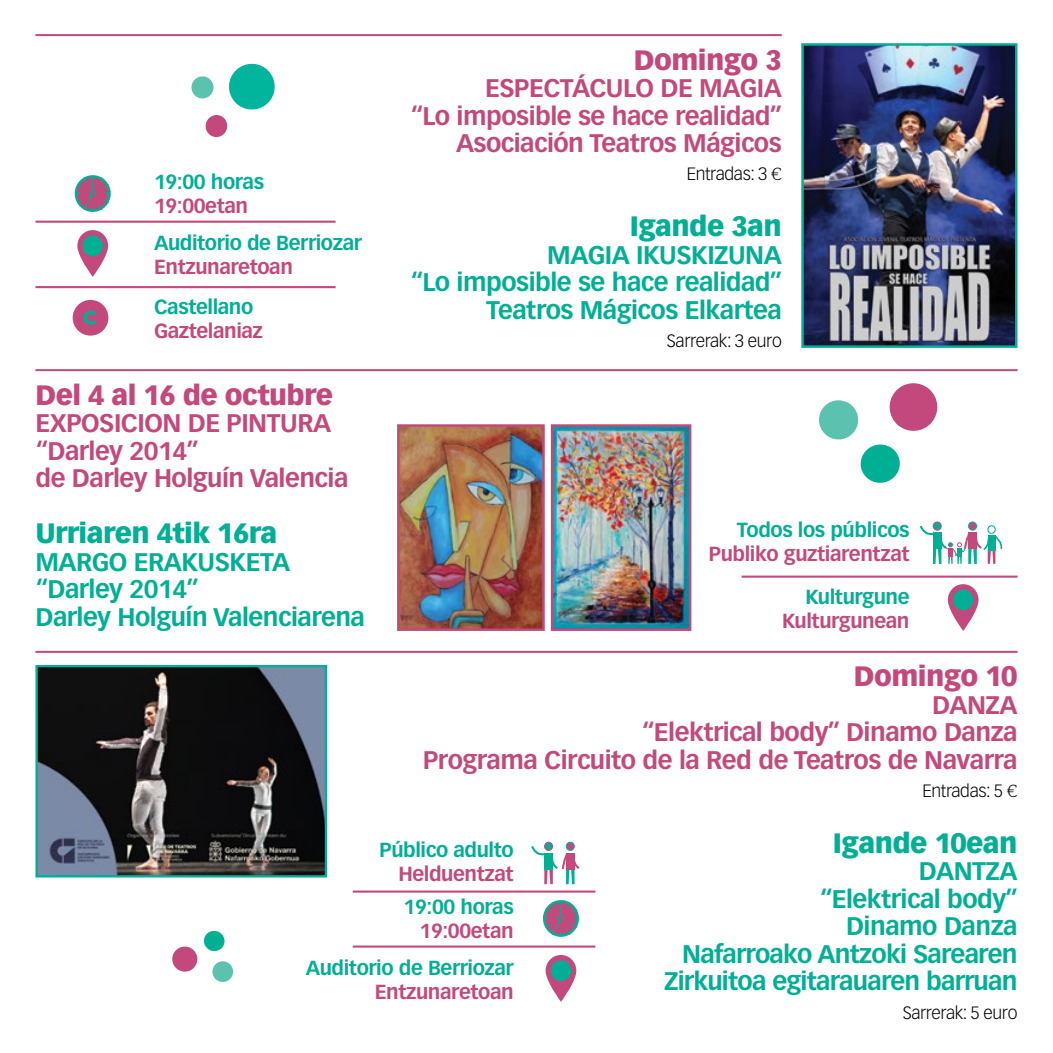
<style>
.page{position:relative;width:1053px;height:1053px;background:#fff}
.page>*{position:absolute;margin:0;border:0;box-sizing:border-box;transform-origin:0 0}
.t1{font:900 27.5px "Vectora LT Std";letter-spacing:-.02em;color:#00af94}
.t2{font:900 27.5px "Vectora LT Std";letter-spacing:-.02em;color:#c3497c}
.t3{font:700 25px/27.5px "Vectora LT Std";letter-spacing:-.02em;color:#00af94;text-align:right}
.t4{font:700 25px/27.5px "Vectora LT Std";letter-spacing:-.02em;color:#c3497c;text-align:right}
.t5{font:700 20px "Vectora LT Std";letter-spacing:-.02em;color:#00af94}
.t6{font:700 20px "Vectora LT Std";letter-spacing:-.02em;color:#c3497c}
.t7{font:300 17.5px "Vectora LH";letter-spacing:-.02em;color:#000}
.s1{font-family:"Stag"}
</style>
<div class="page">
<hr style="left:35px;top:650px;width:982px;height:2px;background:#c3497c">
<hr style="left:35px;top:369px;width:982px;height:2px;background:#c3497c">
<hr style="left:35px;top:34px;width:746px;height:2px;background:#c3497c">
<svg style="left:172px;top:930px;width:62px;height:52px"></svg>
<svg style="left:947px;top:584px;width:31px;height:47px"></svg>
<div style="left:952px;top:589px;width:21px;height:21px;background:#00af94;border-radius:50%"></div>
<hr style="left:741px;top:575px;width:276px;height:2px;background:#c3497c">
<div style="left:967px;top:521px;width:9px;height:9px;border:1px solid #00af94;border-radius:50%"></div>
<div style="left:932px;top:521px;width:9px;height:9px;border:1px solid #c3497c;border-radius:50%"></div>
<svg style="left:919px;top:523px;width:83px;height:41px"></svg>
<svg style="left:191px;top:63px;width:84px;height:74px"></svg>
<svg style="left:819px;top:383px;width:119px;height:100px"></svg>
<hr style="left:35px;top:286px;width:300px;height:2px;background:#c3497c">
<hr style="left:35px;top:220px;width:300px;height:3px;background:#c3497c">
<div style="left:75px;top:175px;width:36px;height:37px;border:2px solid #00af94;border-radius:50%"></div>
<svg style="left:76px;top:176px;width:34px;height:35px"></svg>
<svg style="left:77px;top:230px;width:31px;height:47px"></svg>
<div style="left:83px;top:235px;width:20px;height:21px;background:#00af94;border-radius:50%"></div>
<div style="left:73px;top:300px;width:35px;height:35px;background:#c3497c;border-radius:50%"></div>
<svg style="left:83px;top:311px;width:14px;height:14px"></svg>
<div style="left:543px;top:900px;width:36px;height:36px;border:2px solid #00af94;border-radius:50%"></div>
<svg style="left:544px;top:901px;width:33px;height:34px"></svg>
<svg style="left:545px;top:955px;width:31px;height:46px"></svg>
<div style="left:551px;top:960px;width:20px;height:20px;background:#00af94;border-radius:50%"></div>
<div style="left:565px;top:841px;width:9px;height:9px;border:1px solid #00af94;border-radius:50%"></div>
<div style="left:544px;top:841px;width:9px;height:9px;border:1px solid #c3497c;border-radius:50%"></div>
<svg style="left:531px;top:843px;width:49px;height:41px"></svg>
<hr style="left:353px;top:890px;width:242px;height:2px;background:#c3497c">
<hr style="left:353px;top:945px;width:242px;height:2px;background:#c3497c">
<img style="left:804px;top:46px;width:210px;height:299px">
<div style="left:801px;top:43px;width:216px;height:305px;border:2px solid #00af94"></div>
<img style="left:38px;top:668px;width:286px;height:206px">
<div style="left:35px;top:665px;width:292px;height:212px;border:2px solid #00af94"></div>
<img style="left:400px;top:427px;width:141px;height:201px">
<div style="left:397px;top:424px;width:147px;height:207px;border:2px solid #c3497c"></div>
<img style="left:554px;top:427px;width:134px;height:201px">
<div style="left:551px;top:424px;width:140px;height:207px;border:2px solid #c3497c"></div>
<p class="t5" style="left:154px;top:170px;width:112px">19:00 horas</p>
<p class="t6" style="left:154px;top:194px;width:96px">19:00etan</p>
<p class="t5" style="left:154px;top:230px;width:209px">Auditorio de Berriozar</p>
<p class="t6" style="left:154px;top:254px;width:140px">Entzunaretoan</p>
<p class="t5" style="left:154px;top:294px;width:101px">Castellano</p>
<p class="t6" style="left:154px;top:318px;width:110px">Gaztelaniaz</p>
<p class="t2" style="left:35px;top:377px;width:299px">Del 4 al 16 de octubre</p>
<p class="t4" style="left:35px;top:409px;width:314px;text-align:left">EXPOSICION DE PINTURA “Darley 2014”<br>de Darley Holguín Valencia</p>
<p class="t1" style="left:35px;top:516px;width:243px">Urriaren 4tik 16ra</p>
<p class="t3" style="left:35px;top:548px;width:331px;text-align:left">MARGO ERAKUSKETA “Darley 2014”<br>Darley Holguín Valenciarena</p>
<p class="t2" style="left:633px;top:43px;width:149px">Domingo 3</p>
<p class="t4" style="left:410px;top:74px;width:374px">ESPECTÁCULO DE MAGIA<br>“Lo imposible se hace realidad”<br>Asociación Teatros Mágicos</p>
<p class="t7" style="left:686px;top:164px;width:97px">Entradas: 3 <span class="s1">€</span></p>
<p class="t1" style="left:629px;top:209px;width:153px">Igande 3an</p>
<p class="t3" style="left:410px;top:241px;width:374px">MAGIA IKUSKIZUNA<br>“Lo imposible se hace realidad”<br>Teatros Mágicos Elkartea</p>
<p class="t7" style="left:667px;top:330px;width:116px">Sarrerak: 3 euro</p>
<p class="t5" style="left:736px;top:517px;width:174px">Todos los públicos</p>
<p class="t6" style="left:709px;top:541px;width:202px">Publiko guztiarentzat</p>
<p class="t5" style="left:805px;top:584px;width:106px">Kulturgune</p>
<p class="t6" style="left:782px;top:608px;width:129px">Kulturgunean</p>
<p class="t2" style="left:853px;top:659px;width:165px">Domingo 10</p>
<p class="t4" style="left:423px;top:691px;width:595px">DANZA<br>“Elektrical body” Dinamo Danza<br>Programa Circuito de la Red de Teatros de Navarra</p>
<p class="t7" style="left:922px;top:780px;width:97px">Entradas: 5 <span class="s1">€</span></p>
<p class="t1" style="left:832px;top:825px;width:186px">Igande 10ean</p>
<p class="t3" style="left:664px;top:857px;width:356px">DANTZA<br>“Elektrical body”<br>Dinamo Danza<br>Nafarroako Antzoki Sarearen<br>Zirkuitoa egitarauaren barruan</p>
<p class="t7" style="left:902px;top:1002px;width:116px">Sarrerak: 5 euro</p>
<p class="t5" style="left:379px;top:838px;width:136px">Público adulto</p>
<p class="t6" style="left:398px;top:862px;width:117px">Helduentzat</p>
<p class="t5" style="left:403px;top:894px;width:112px">19:00 horas</p>
<p class="t6" style="left:419px;top:918px;width:96px">19:00etan</p>
<p class="t5" style="left:306px;top:955px;width:209px">Auditorio de Berriozar</p>
<p class="t6" style="left:375px;top:979px;width:140px">Entzunaretoan</p>
</div>
